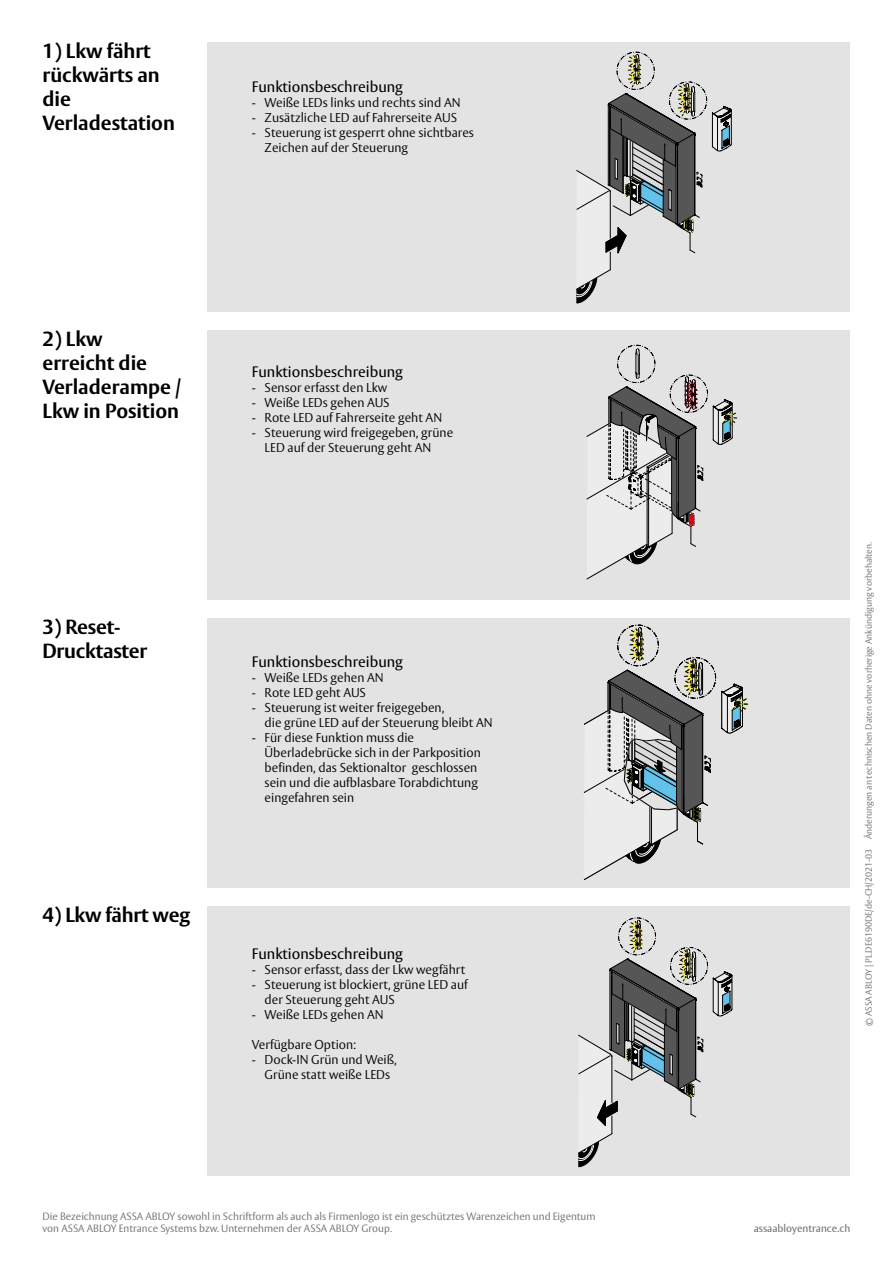
<style>
.page{position:relative;width:893px;height:1263px;background:#fff}
.page>*{position:absolute;margin:0;border:0;box-sizing:border-box;transform-origin:0 0}
.t1{font:700 20.25px/24px "ASSA Vesta";color:#000}
.t2{font:15px "ASSA Vesta";color:#000}
.t3{font:300 12.75px/15px "ASSA Vesta";color:#000}
.t4{font:300 10.5px/12.6px "ASSA Vesta";color:#6f6f6e}
.t5{font:10.5px "ASSA Vesta";color:#6f6f6e}
.t6{font:300 9px "ASSA Vesta";color:#6f6f6e}
</style>
<div class="page">
<div style="left:207px;top:43px;width:643px;height:269px;background:#e3e3e3"></div>
<div style="left:207px;top:330px;width:643px;height:269px;background:#e3e3e3"></div>
<div style="left:207px;top:618px;width:643px;height:269px;background:#e3e3e3"></div>
<div style="left:207px;top:906px;width:643px;height:269px;background:#e3e3e3"></div>
<svg style="left:576px;top:52px;width:155px;height:251px"></svg>
<svg style="left:587px;top:345px;width:151px;height:234px"></svg>
<svg style="left:578px;top:918px;width:154px;height:249px"></svg>
<svg style="left:584px;top:625px;width:132px;height:255px"></svg>
<svg style="left:722px;top:684px;width:26px;height:49px"></svg>
<h1 class="t1" style="left:43px;top:40px;width:134px">1) Lkw fährt rückwärts an die<br>Verladestation</h1>
<p class="t2" style="left:252px;top:78px;width:153px">Funktionsbeschreibung</p>
<p class="t3" style="left:252px;top:96px;width:210px">- Weiße LEDs links und rechts sind AN</p>
<p class="t3" style="left:252px;top:111px;width:207px">- Zusätzliche LED auf Fahrerseite AUS</p>
<p class="t3" style="left:265px;top:126px;width:211px;text-indent:-13px">- Steuerung ist gesperrt ohne sichtbares<br>Zeichen auf der Steuerung</p>
<h1 class="t1" style="left:43px;top:327px;width:140px">2) Lkw<br>erreicht die<br>Verladerampe /<br>Lkw in Position</h1>
<p class="t2" style="left:252px;top:363px;width:153px">Funktionsbeschreibung</p>
<p class="t3" style="left:252px;top:381px;width:137px">- Sensor erfasst den Lkw</p>
<p class="t3" style="left:252px;top:396px;width:139px">- Weiße LEDs gehen AUS</p>
<p class="t3" style="left:252px;top:411px;width:192px">- Rote LED auf Fahrerseite geht AN</p>
<p class="t3" style="left:265px;top:426px;width:190px;text-indent:-13px">- Steuerung wird freigegeben, grüne<br>LED auf der Steuerung geht AN</p>
<h1 class="t1" style="left:43px;top:615px;width:106px">3) Reset-<br>Drucktaster</h1>
<h1 class="t1" style="left:43px;top:903px;width:149px">4) Lkw fährt weg</h1>
<p class="t2" style="left:252px;top:653px;width:153px">Funktionsbeschreibung</p>
<p class="t3" style="left:252px;top:671px;width:133px">- Weiße LEDs gehen AN</p>
<p class="t3" style="left:252px;top:686px;width:116px">- Rote LED geht AUS</p>
<p class="t3" style="left:265px;top:701px;width:230px;text-indent:-13px">- Steuerung ist weiter freigegeben,<br>die grüne LED auf der Steuerung bleibt AN</p>
<p class="t3" style="left:265px;top:731px;width:218px;text-indent:-13px">- Für diese Funktion muss die Überladebrücke sich in der Parkposition befinden, das Sektionaltor geschlossen sein und die aufblasbare Torabdichtung eingefahren sein</p>
<p class="t2" style="left:252px;top:945px;width:153px">Funktionsbeschreibung</p>
<p class="t3" style="left:252px;top:963px;width:215px">- Sensor erfasst, dass der Lkw wegfährt</p>
<p class="t3" style="left:265px;top:977px;width:205px;text-indent:-13px">- Steuerung ist blockiert, grüne LED auf der Steuerung geht AUS</p>
<p class="t3" style="left:252px;top:1007px;width:133px">- Weiße LEDs gehen AN</p>
<p class="t3" style="left:252px;top:1037px;width:106px">Verfügbare Option:</p>
<p class="t3" style="left:252px;top:1052px;width:146px;text-align:center">- Dock-IN Grün und Weiß,<br>Grüne statt weiße LEDs</p>
<p class="t4" style="left:43px;top:1210px;width:555px">Die Bezeichnung ASSA ABLOY sowohl in Schriftform als auch als Firmenlogo ist ein geschütztes Warenzeichen und Eigentum von ASSA ABLOY Entrance Systems bzw. Unternehmen der ASSA ABLOY Group.</p>
<p class="t6" style="left:863px;top:1026px;width:486px;rotate:-90deg">© ASSA ABLOY | PL.DE6190DE/de-CH/2021-03 Änderungen an technischen Daten ohne vorherige Ankündigung vorbehalten.</p>
<p class="t6" style="left:863px;top:916px;width:372px;rotate:-90deg">I/de-DE/2021-03 Änderungen an technischen Daten ohne vorherige Ankündigung vorbehalten.</p>
<p class="t5" style="left:754px;top:1222px;width:98px">assaabloyentrance.ch</p>
<p class="t5" style="left:839px;top:1222px;width:13px">de</p>
</div>
